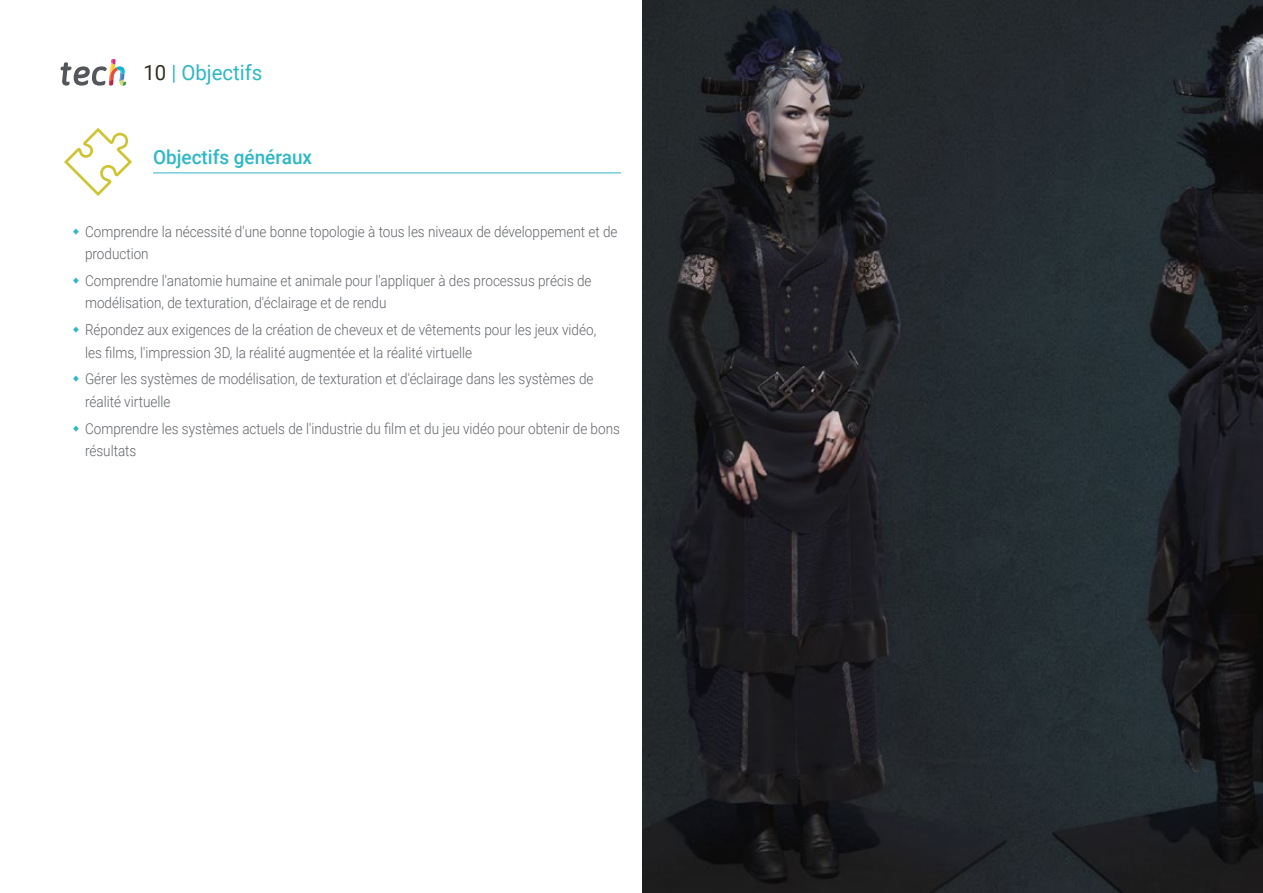
<style>
.page{position:relative;width:1263px;height:893px;background:#fff}
.page>*{position:absolute;margin:0;border:0;box-sizing:border-box;transform-origin:0 0}
.t1{font:21px "Roboto";color:#2db8c5}
.t2{font:500 19.5px "Roboto";color:#2db8c5}
.t3{font:300 15px/22.5px "Roboto";color:#61646a;scale:.9 1}
.s1{color:#312e20}
</style>
<div class="page">
<hr style="left:153px;top:172px;width:468px;height:1px;background:#2db8c5">
<svg style="left:64px;top:128px;width:68px;height:68px"></svg>
<img style="left:642px;top:0;width:621px;height:893px">
<svg style="left:61px;top:59px;width:65px;height:27px"></svg>
<h1 class="t1" style="left:144px;top:57px;width:120px"><span class="s1">10</span> | Objectifs</h1>
<h2 class="t2" style="left:153px;top:144px;width:160px">Objectifs généraux</h2>
<p class="t3" style="left:85px;top:219px;width:593px">Comprendre la nécessité d'une bonne topologie à tous les niveaux de développement et de production</p>
<p class="t3" style="left:85px;top:269px;width:564px">Comprendre l'anatomie humaine et animale pour l'appliquer à des processus précis de modélisation, de texturation, d'éclairage et de rendu</p>
<p class="t3" style="left:85px;top:318px;width:569px">Répondez aux exigences de la création de cheveux et de vêtements pour les jeux vidéo, les films, l'impression 3D, la réalité augmentée et la réalité virtuelle</p>
<p class="t3" style="left:85px;top:367px;width:566px">Gérer les systèmes de modélisation, de texturation et d'éclairage dans les systèmes de réalité virtuelle</p>
<p class="t3" style="left:85px;top:416px;width:596px">Comprendre les systèmes actuels de l'industrie du film et du jeu vidéo pour obtenir de bons résultats</p>
</div>
